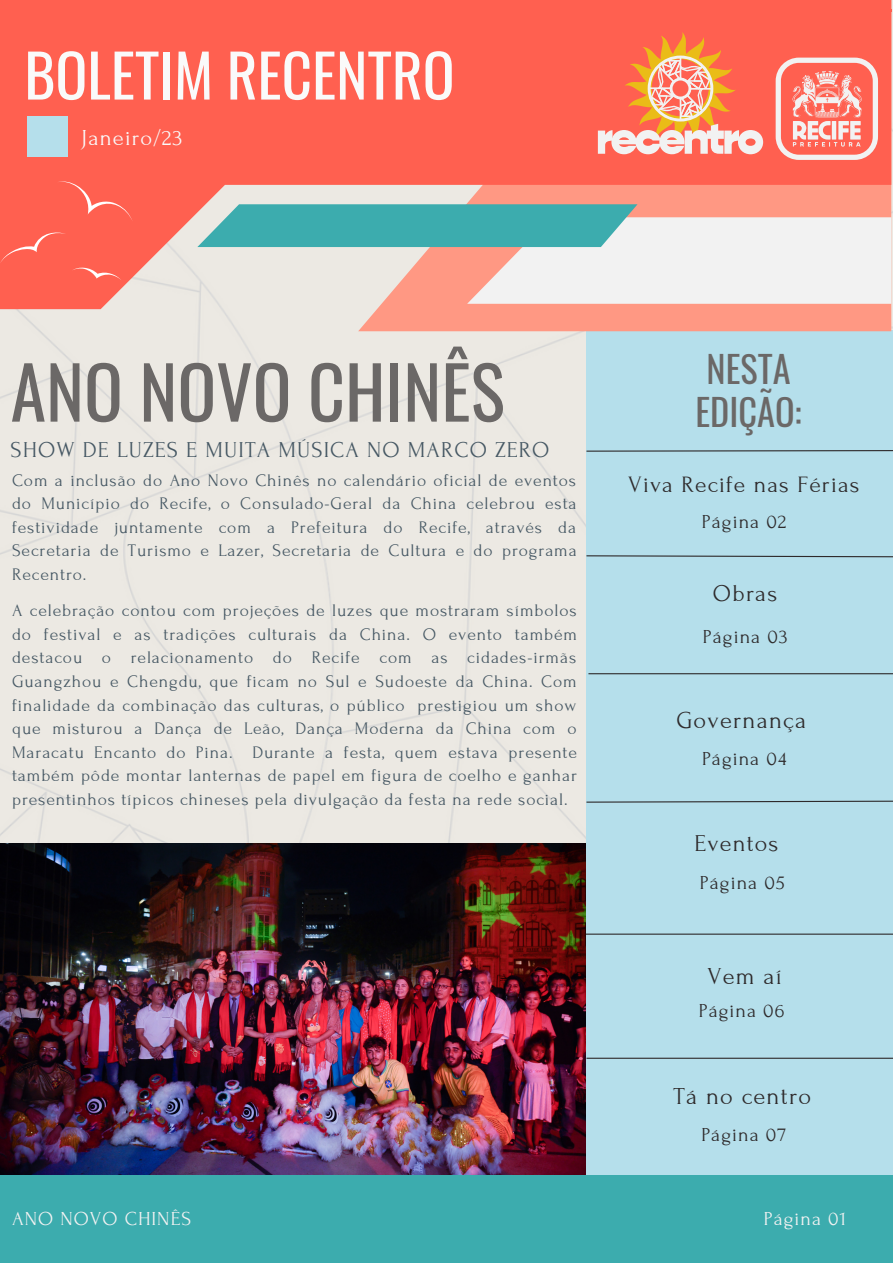
<style>
.page{position:relative;width:893px;height:1264px;background:#fff}
.page>*{position:absolute;margin:0;border:0;box-sizing:border-box;transform-origin:0 0}
.t1{font:72px "Oswald";color:#6b6867}
.t2{font:59.25px "Oswald";color:#fafafa}
.t3{font:36.3px/42.8px "Oswald";color:#6b6867;text-align:center}
.t4{font:24.3px "Forum";letter-spacing:.05em;color:#2e2a2b}
.t5{font:24.15px "Forum";letter-spacing:.05em;color:#2e2a2b}
.t6{font:24px "Forum";letter-spacing:.05em;color:#2e2a2b}
.t7{font:23.4px "Forum";letter-spacing:.05em;color:#2e2a2b}
.t8{font:22.65px "Forum";letter-spacing:.05em;color:#455763}
.t9{font:22.5px "Forum";letter-spacing:.05em;color:#fafafa}
.t10{font:19.8px "Forum";letter-spacing:.05em;color:#2e2a2b}
.t11{font:19.8px "Forum";letter-spacing:.05em;color:#f2f2f2}
.t12{font:17.55px/23.5px "Forum";letter-spacing:.05em;color:#455763;text-align:justify}
</style>
<div class="page">
<div style="left:0;top:0;width:892px;height:843px;background:#ece9e3"></div>
<img style="left:0;top:843px;width:587px;height:332px">
<div style="left:587px;top:330px;width:305px;height:856px;background:#b5dfeb"></div>
<div style="left:0;top:1175px;width:892px;height:87px;background:#3cacae"></div>
<div style="left:358px;top:309px;width:533px;height:22px;background:#ff9883"></div>
<svg style="left:0;top:0;width:891px;height:309px;background:#fd6c5c"></svg>
<svg style="left:197px;top:204px;width:694px;height:100px"></svg>
<hr style="left:671px;top:10px;width:220px;height:2px;background:#ff6050">
<div style="left:668px;top:0;width:7px;height:42px;background:#ff6050"></div>
<div style="left:28px;top:117px;width:39px;height:40px;background:#b5dfeb"></div>
<svg style="left:585px;top:554px;width:307px;height:4px"></svg>
<hr style="left:588px;top:673px;width:304px;height:1px;background:#2e2a2b">
<svg style="left:585px;top:800px;width:307px;height:3px"></svg>
<hr style="left:586px;top:933px;width:306px;height:1px;background:#2e2a2b">
<hr style="left:586px;top:1057px;width:306px;height:1px;background:#2e2a2b">
<svg style="left:598px;top:32px;width:165px;height:122px"></svg>
<svg style="left:775px;top:58px;width:102px;height:102px"></svg>
<svg style="left:57px;top:180px;width:76px;height:42px;background:#ff6859"></svg>
<svg style="left:0;top:232px;width:66px;height:31px;background:#ff695a"></svg>
<svg style="left:72px;top:267px;width:50px;height:13px"></svg>
<svg style="left:585px;top:449px;width:307px;height:3px"></svg>
<h2 class="t2" style="left:24px;top:29px;width:431px">BOLETIM RECENTRO</h2>
<p class="t9" style="left:81px;top:126px;width:102px">Janeiro/23</p>
<h1 class="t1" style="left:11px;top:336px;width:495px">ANO NOVO CHINÊS</h1>
<p class="t8" style="left:11px;top:437px;width:540px">SHOW DE LUZES E MUITA MÚSICA NO MARCO ZERO</p>
<p class="t12" style="left:12px;top:468px;width:566px">Com a inclusão do Ano Novo Chinês no calendário oficial de eventos do Município do Recife, o Consulado-Geral da China celebrou esta festividade juntamente com a Prefeitura do Recife, através da Secretaria de Turismo e Lazer, Secretaria de Cultura e do programa Recentro.</p>
<p class="t12" style="left:12px;top:599px;width:566px">A celebração contou com projeções de luzes que mostraram símbolos do festival e as tradições culturais da China. O evento também destacou o relacionamento do Recife com as cidades-irmãs Guangzhou e Chengdu, que ficam no Sul e Sudoeste da China. Com finalidade da combinação das culturas, o público prestigiou um show que misturou a Dança de Leão, Dança Moderna da China com o Maracatu Encanto do Pina. Durante a festa, quem estava presente também pôde montar lanternas de papel em figura de coelho e ganhar presentinhos típicos chineses pela divulgação da festa na rede social.</p>
<p class="t11" style="left:12px;top:1208px;width:180px">ANO NOVO CHINÊS</p>
<h3 class="t3" style="left:695px;top:346px;width:108px">NESTA<br>EDIÇÃO:</h3>
<h3 class="t7" style="left:628px;top:472px;width:233px">Viva Recife nas Férias</h3>
<p class="t10" style="left:701px;top:511px;width:86px">Página 02</p>
<h3 class="t6" style="left:713px;top:580px;width:66px">Obras</h3>
<p class="t10" style="left:703px;top:626px;width:86px">Página 03</p>
<h3 class="t4" style="left:676px;top:707px;width:131px">Governança</h3>
<p class="t10" style="left:702px;top:748px;width:86px">Página 04</p>
<h3 class="t5" style="left:694px;top:830px;width:85px">Eventos</h3>
<p class="t10" style="left:700px;top:872px;width:86px">Página 05</p>
<h3 class="t4" style="left:707px;top:963px;width:76px">Vem aí</h3>
<p class="t10" style="left:698px;top:999px;width:87px">Página 06</p>
<h3 class="t4" style="left:673px;top:1082px;width:139px">Tá no centro</h3>
<p class="t10" style="left:701px;top:1123px;width:86px">Página 07</p>
<p class="t11" style="left:763px;top:1208px;width:84px">Página 01</p>
</div>
